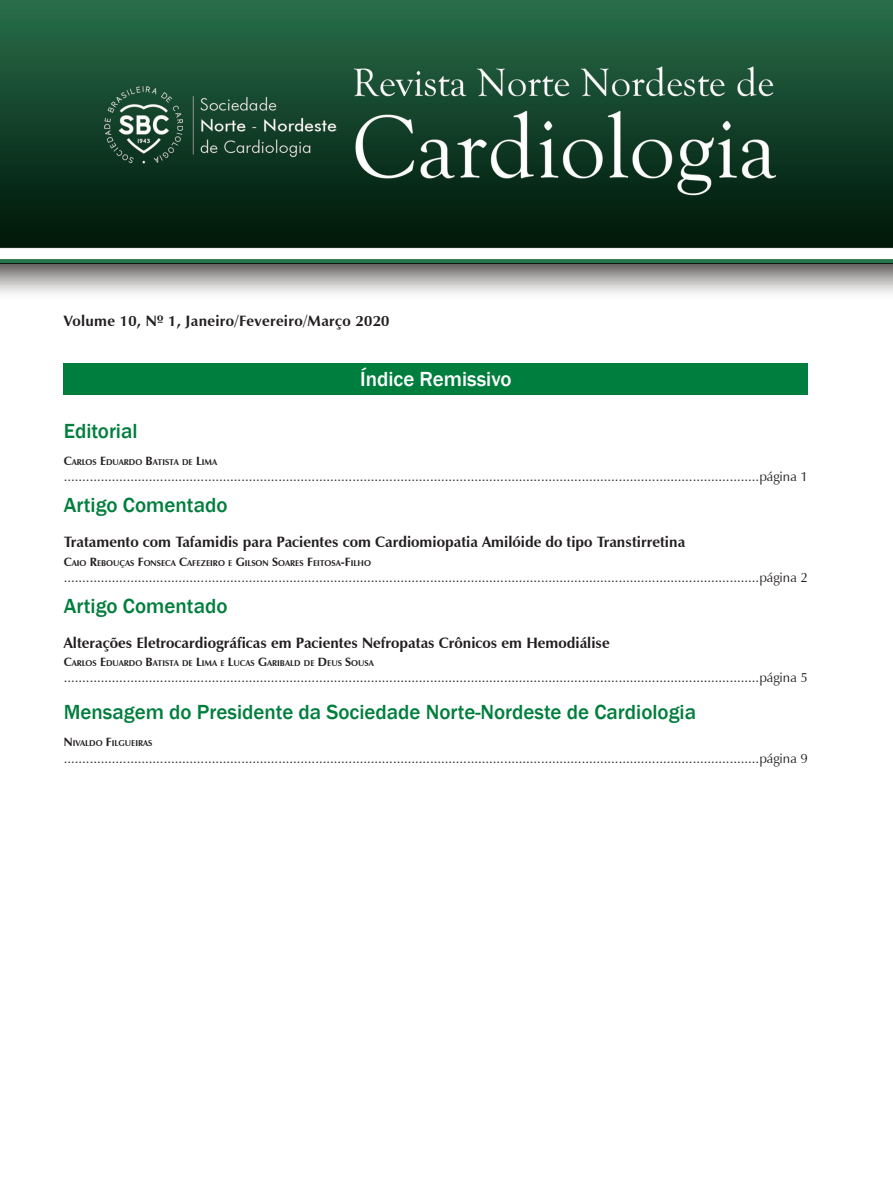
<style>
.page{position:relative;width:893px;height:1191px;background:#fff}
.page>*{position:absolute;margin:0;border:0;box-sizing:border-box;transform-origin:0 0}
.t1{font:500 21px "Franklin Gothic";color:#007e3d}
.t2{font:500 21px "Franklin Gothic";color:#fff}
.t3{font:700 15px "Zapf Humanist 601 BT";color:#231f20}
.t4{font:700 15px "Zapf Humanist 601 BT";letter-spacing:.02em;color:#231f20}
.t5{font:13.5px "Zapf Humanist 601 BT";color:#231f20}
.t6{font:700 8.4px "Zapf Humanist 601 BT";color:#231f20}
.s1{font-size:12px}
</style>
<div class="page">
<img style="left:0;top:0;width:893px;height:395px">
<div style="left:64px;top:362px;width:744px;height:32px;background:#007e3d"></div>
<p class="t4" style="left:64px;top:312px;width:327px">Volume 10, Nº 1, Janeiro/Fevereiro/Março 2020</p>
<h1 class="t2" style="left:360px;top:366px;width:153px">Índice Remissivo</h1>
<h1 class="t1" style="left:64px;top:418px;width:75px">Editorial</h1>
<p class="t6" style="left:64px;top:457px;width:155px"><span class="s1">C</span>ARLOS <span class="s1">E</span>DUARDO <span class="s1">B</span>ATISTA DE <span class="s1">L</span>IMA</p>
<p class="t5" style="left:64px;top:468px;width:746px">............................................................................................................................................................................................página 1</p>
<h1 class="t1" style="left:64px;top:492px;width:165px">Artigo Comentado</h1>
<p class="t3" style="left:64px;top:532px;width:623px">Tratamento com Tafamidis para Pacientes com Cardiomiopatia Amilóide do tipo Transtirretina</p>
<p class="t6" style="left:64px;top:557px;width:309px"><span class="s1">C</span>AIO <span class="s1">R</span>EBOUÇAS <span class="s1">F</span>ONSECA <span class="s1">C</span>AFEZEIRO E <span class="s1">G</span>ILSON <span class="s1">S</span>OARES <span class="s1">F</span>EITOSA<span class="s1">-F</span>ILHO</p>
<p class="t5" style="left:64px;top:569px;width:746px">............................................................................................................................................................................................página 2</p>
<h1 class="t1" style="left:64px;top:592px;width:165px">Artigo Comentado</h1>
<p class="t3" style="left:64px;top:633px;width:547px">Alterações Eletrocardiográficas em Pacientes Nefropatas Crônicos em Hemodiálise</p>
<p class="t6" style="left:64px;top:658px;width:312px"><span class="s1">C</span>ARLOS <span class="s1">E</span>DUARDO <span class="s1">B</span>ATISTA DE <span class="s1">L</span>IMA E <span class="s1">L</span>UCAS <span class="s1">G</span>ARIBALD DE <span class="s1">D</span> EUS <span class="s1">S</span>OUSA</p>
<p class="t5" style="left:64px;top:669px;width:746px">............................................................................................................................................................................................página 5</p>
<h1 class="t1" style="left:64px;top:699px;width:634px">Mensagem do Presidente da Sociedade Norte-Nordeste de Cardiologia</h1>
<p class="t6" style="left:64px;top:738px;width:90px"><span class="s1">N</span> IVALDO <span class="s1">F</span>ILGUEIRAS</p>
<p class="t5" style="left:64px;top:749px;width:746px">............................................................................................................................................................................................página 9</p>
</div>
